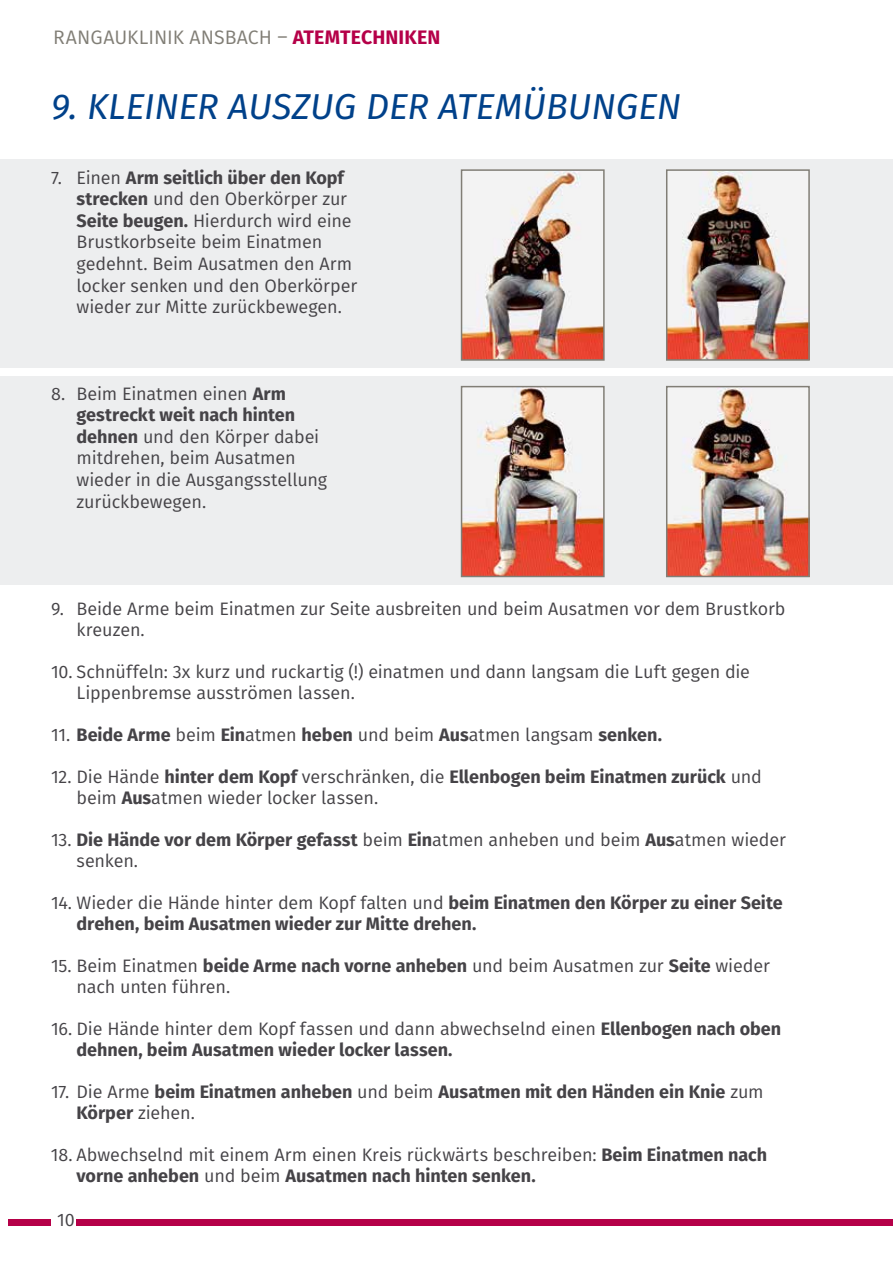
<style>
.page{position:relative;width:893px;height:1263px;background:#fff}
.page>*{position:absolute;margin:0;border:0;box-sizing:border-box;transform-origin:0 0}
.t1{font:italic 36px "Fira Sans";color:#00418a}
.t2{font:19.5px "Fira Sans";color:#817e76}
.t3{font:18px/21.6px "Fira Sans";letter-spacing:-.005em;color:#454347}
.t4{font:700 18px/21px "Fira Sans";color:#454347}
.s1{font-weight:700;color:#b50048}
.s2{font-weight:700}
.s3{font-weight:400}
</style>
<div class="page">
<div style="left:0;top:376px;width:893px;height:208px;background:#edeeef"></div>
<div style="left:0;top:159px;width:893px;height:209px;background:#edeeef"></div>
<img style="left:464px;top:172px;width:138px;height:186px">
<div style="left:461px;top:169px;width:144px;height:192px;border:2px solid #817e76"></div>
<img style="left:669px;top:172px;width:138px;height:186px">
<div style="left:666px;top:169px;width:144px;height:192px;border:2px solid #817e76"></div>
<img style="left:464px;top:389px;width:138px;height:185px">
<div style="left:461px;top:386px;width:144px;height:191px;border:2px solid #817e76"></div>
<img style="left:669px;top:389px;width:138px;height:185px">
<div style="left:666px;top:386px;width:144px;height:191px;border:2px solid #817e76"></div>
<div style="left:77px;top:1219px;width:816px;height:6px;background:#b50048"></div>
<div style="left:9px;top:1219px;width:42px;height:6px;background:#b50048"></div>
<p class="t2" style="left:53px;top:22px;width:389px">RANGAUKLINIK ANSBACH – <span class="s1">ATEMTECHNIKEN</span></p>
<h1 class="t1" style="left:51px;top:79px;width:632px">9. KLEINER AUSZUG DER ATEMÜBUNGEN</h1>
<p class="t3" style="left:77px;top:166px;width:282px;text-indent:-26px">7. Einen <span class="s2">Arm seitlich über den Kopf strecken</span> und den Oberkörper zur<br><span class="s2">Seite beugen.</span> Hierdurch wird eine<br>Brustkorbseite beim Einatmen gedehnt. Beim Ausatmen den Arm locker senken und den Oberkörper wieder zur Mitte zurückbewegen.</p>
<p class="t3" style="left:77px;top:382px;width:252px;text-indent:-26px">8. Beim Einatmen einen <span class="s2">Arm gestreckt weit nach hinten dehnen</span> und den Körper dabei mitdrehen, beim Ausatmen wieder in die Ausgangsstellung zurückbewegen.</p>
<p class="t3" style="left:77px;top:598px;width:711px;line-height:21px;text-indent:-26px">9. Beide Arme beim Einatmen zur Seite ausbreiten und beim Ausatmen vor dem Brustkorb kreuzen.</p>
<p class="t3" style="left:77px;top:661px;width:675px;line-height:21px;text-indent:-26px">10. Schnüffeln: 3x kurz und ruckartig (!) einatmen und dann langsam die Luft gegen die<br>Lippenbremse ausströmen lassen.</p>
<p class="t3" style="left:51px;top:723px;width:612px">11. <span class="s2">Beide Arme</span> beim <span class="s2">Ein</span>atmen <span class="s2">heben</span> und beim <span class="s2">Aus</span>atmen langsam <span class="s2">senken.</span></p>
<p class="t3" style="left:77px;top:766px;width:687px;line-height:21px;text-indent:-26px">12. Die Hände <span class="s2">hinter dem Kopf</span> verschränken, die <span class="s2">Ellenbogen beim Einatmen zurück</span> und beim <span class="s2">Aus</span>atmen wieder locker lassen.</p>
<p class="t3" style="left:77px;top:829px;width:711px;line-height:21px;text-indent:-26px">13. <span class="s2">Die Hände vor dem Körper gefasst</span> beim <span class="s2">Ein</span>atmen anheben und beim <span class="s2">Aus</span>atmen wieder senken.</p>
<p class="t4" style="left:77px;top:891px;width:708px;text-indent:-26px"><span class="s3">14. Wieder die Hände hinter dem Kopf falten und</span> beim Einatmen den Körper zu einer Seite drehen, beim Ausatmen wieder zur Mitte drehen.</p>
<p class="t3" style="left:77px;top:955px;width:695px;line-height:21px;text-indent:-26px">15. Beim Einatmen <span class="s2">beide Arme nach vorne anheben</span> und beim Ausatmen zur <span class="s2">Seite</span> wieder nach unten führen.</p>
<p class="t4" style="left:77px;top:1017px;width:706px;text-indent:-26px"><span class="s3">16. Die Hände hinter dem Kopf fassen und dann abwechselnd einen</span> Ellenbogen nach oben dehnen, beim Ausatmen wieder locker lassen.</p>
<p class="t4" style="left:77px;top:1080px;width:689px;text-indent:-26px"><span class="s3">17. Die Arme</span> beim Einatmen anheben <span class="s3">und beim</span> Ausatmen mit den Händen ein Knie <span class="s3">zum<br></span>Körper <span class="s3">ziehen.</span></p>
<p class="t3" style="left:76px;top:1144px;width:692px;line-height:21px;text-indent:-26px">18. Abwechselnd mit einem Arm einen Kreis rückwärts beschreiben: <span class="s2">Beim Einatmen nach vorne anheben</span> und beim <span class="s2">Ausatmen nach hinten senken.</span></p>
<p class="t3" style="left:57px;top:1209px;width:19px">10</p>
</div>
